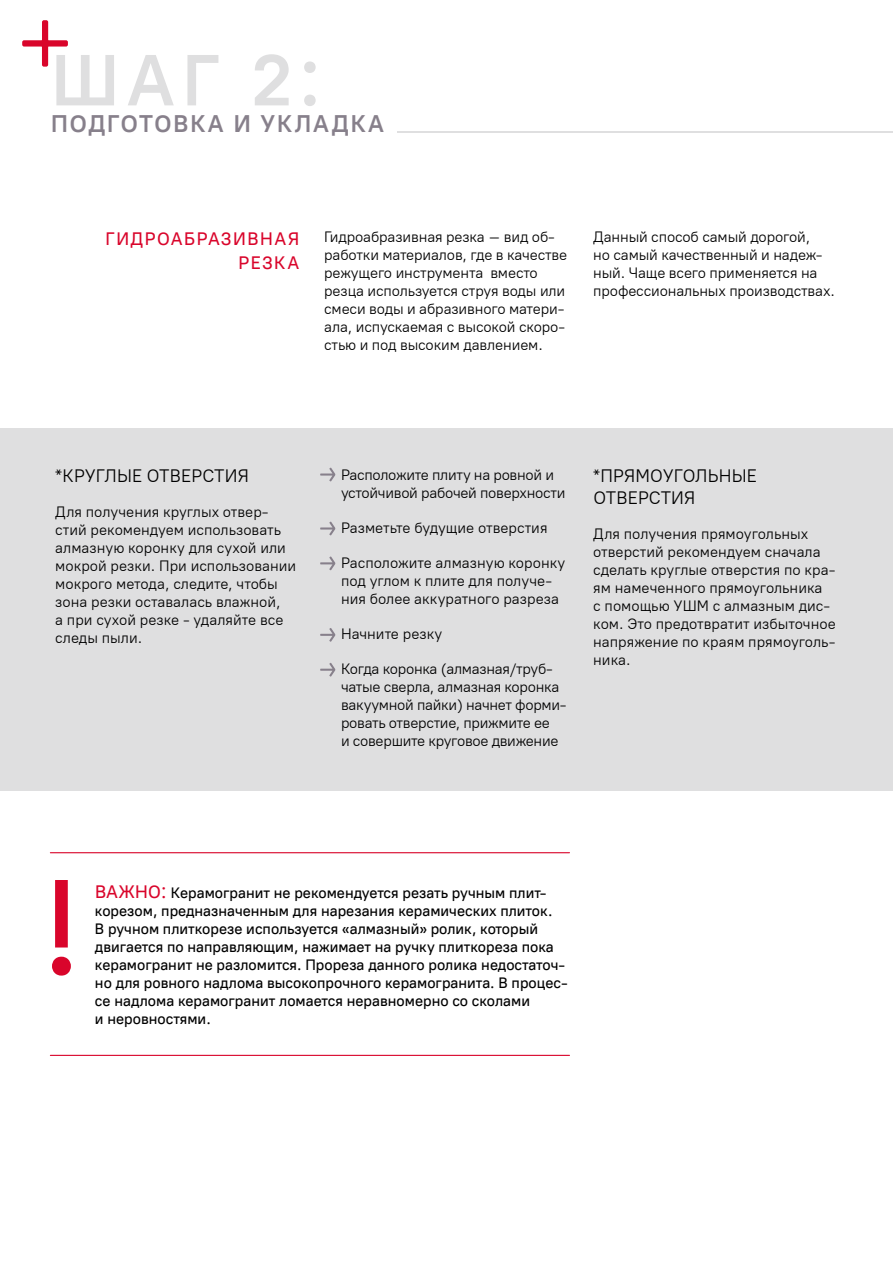
<style>
.page{position:relative;width:893px;height:1263px;background:#fff}
.page>*{position:absolute;margin:0;border:0;box-sizing:border-box;transform-origin:0 0}
.t1{font:500 135px "PT Root UI";color:#d9052b}
.t2{font:72px "PT Root UIVF";color:#dfdfe0}
.t3{font:700 24px "PT Root UI";letter-spacing:.085em;color:#87808b}
.t4{font:18px/21.6px "PT Root UI";letter-spacing:.01em;color:#000}
.t5{font:500 18px/24px "PT Root UI";letter-spacing:.085em;color:#d9052b;text-align:right}
.t6{font:15px/18px "PT Root UI";letter-spacing:-.01em;color:#000}
.t7{font:500 15px/18px "PT Root UI";color:#000}
.s1{font-size:18px;color:#d9052b}
</style>
<div class="page">
<div style="left:0;top:428px;width:893px;height:363px;background:#dfdfe0"></div>
<svg style="left:22px;top:20px;width:46px;height:47px"></svg>
<hr style="left:398px;top:132px;width:495px;height:1px;background:#dfdfe0">
<svg style="left:320px;top:468px;width:15px;height:13px"></svg>
<svg style="left:320px;top:521px;width:15px;height:14px"></svg>
<svg style="left:320px;top:556px;width:15px;height:14px"></svg>
<svg style="left:320px;top:628px;width:15px;height:14px"></svg>
<svg style="left:320px;top:663px;width:15px;height:14px"></svg>
<hr style="left:50px;top:852px;width:519px;height:1px;background:#d9052b">
<hr style="left:50px;top:1055px;width:519px;height:1px;background:#d9052b">
<h2 class="t2" style="left:51px;top:34px;width:271px">ШАГ 2:</h2>
<h3 class="t3" style="left:51px;top:109px;width:334px">ПОДГОТОВКА И УКЛАДКА</h3>
<p class="t5" style="left:106px;top:226px;width:195px">ГИДРОАБРАЗИВНАЯ<br>РЕЗКА</p>
<p class="t6" style="left:324px;top:227px;width:245px">Гидроабразивная резка – вид об&shy;работки материалов, где в качестве режущего инструмента вместо резца используется струя воды или смеси воды и абразивного матери&shy;ала, испускаемая с высокой скоро&shy;стью и под высоким давлением.</p>
<p class="t6" style="left:593px;top:227px;width:243px">Данный способ самый дорогой,<br>но самый качественный и надеж&shy;ный. Чаще всего применяется на профессиональных производствах.</p>
<p class="t4" style="left:55px;top:465px;width:195px">*КРУГЛЫЕ ОТВЕРСТИЯ</p>
<p class="t6" style="left:55px;top:503px;width:243px">Для получения круглых отвер&shy;стий рекомендуем использовать алмазную коронку для сухой или мокрой резки. При использовании мокрого метода, следите, чтобы зона резки оставалась влажной,<br>а при сухой резке - удаляйте все следы пыли.</p>
<p class="t6" style="left:341px;top:465px;width:226px">Расположите плиту на ровной и устойчивой рабочей поверхности</p>
<p class="t6" style="left:341px;top:518px;width:208px">Разметьте будущие отверстия</p>
<p class="t6" style="left:341px;top:553px;width:226px">Расположите алмазную коронку под углом к плите для получе&shy;ния более аккуратного разреза</p>
<p class="t6" style="left:341px;top:624px;width:103px">Начните резку</p>
<p class="t6" style="left:341px;top:659px;width:227px">Когда коронка (алмазная/труб&shy;чатые сверла, алмазная коронка вакуумной пайки) начнет форми&shy;ровать отверстие, прижмите ее<br>и совершите круговое движение</p>
<p class="t4" style="left:593px;top:465px;width:165px">*ПРЯМОУГОЛЬНЫЕ<br>ОТВЕРСТИЯ</p>
<p class="t6" style="left:593px;top:525px;width:244px">Для получения прямоугольных отверстий рекомендуем сначала сделать круглые отверстия по кра&shy;ям намеченного прямоугольника<br>с помощью УШМ с алмазным дис&shy;ком. Это предотвратит избыточное напряжение по краям прямоуголь&shy;ника.</p>
<h1 class="t1" style="left:41px;top:841px;width:42px">!</h1>
<p class="t7" style="left:95px;top:884px;width:474px"><span class="s1">ВАЖНО:</span> Керамогранит не рекомендуется резать ручным плит&shy;корезом, предназначенным для нарезания керамических плиток.<br>В ручном плиткорезе используется «алмазный» ролик, который двигается по направляющим, нажимает на ручку плиткореза пока керамогранит не разломится. Прореза данного ролика недостаточ&shy;но для ровного надлома высокопрочного керамогранита. В процес&shy;се надлома керамогранит ломается неравномерно со сколами<br>и неровностями.</p>
</div>
